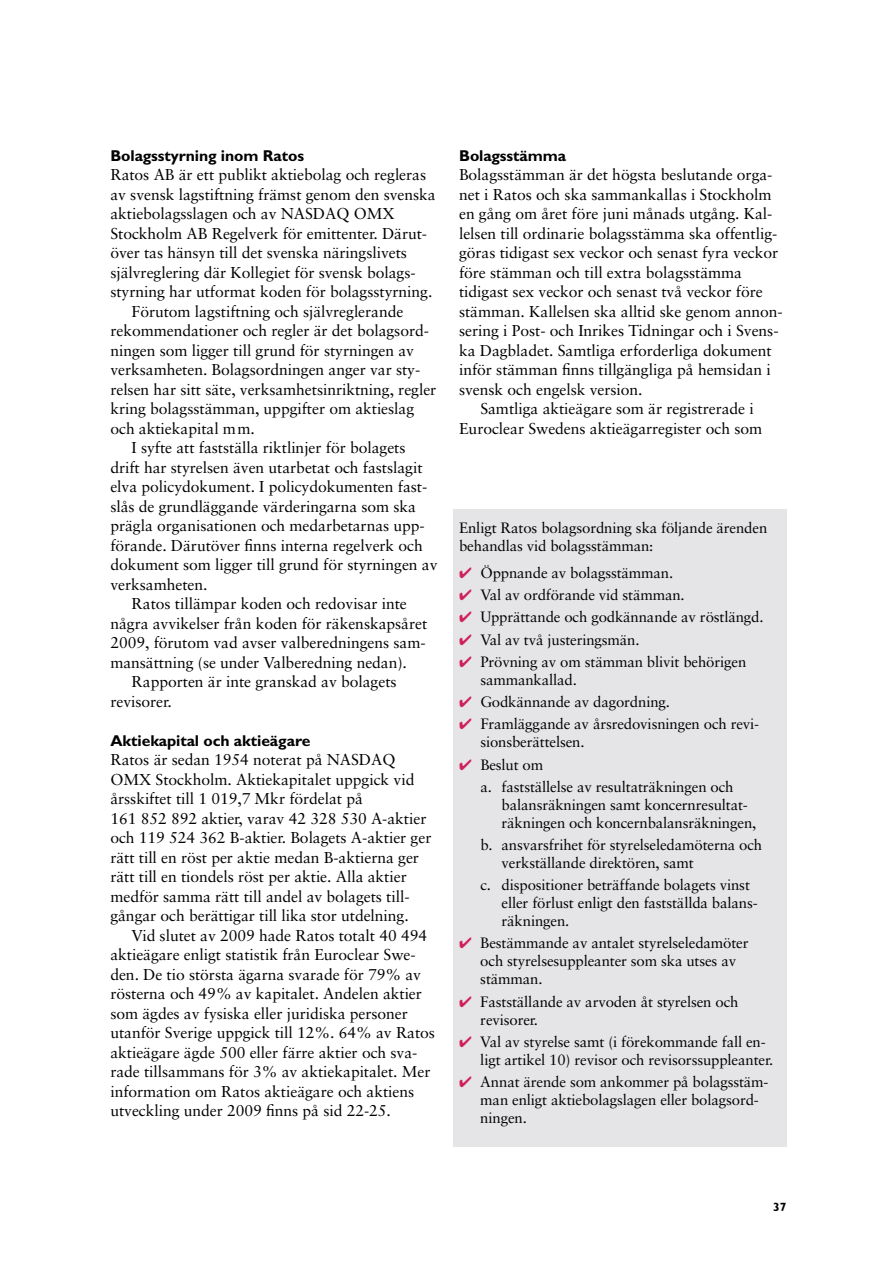
<style>
.page{position:relative;width:893px;height:1263px;background:#fff}
.page>*{position:absolute;margin:0;border:0;box-sizing:border-box;transform-origin:0 0}
.t1{font:15.75px/19.5px "Sabon";letter-spacing:-.005em;color:#000}
.t2{font:700 15.75px "Ratos Gill";letter-spacing:-.005em;color:#000}
.t3{font:15px/18px "Sabon";letter-spacing:-.01em;color:#000}
.t4{font:700 12px "Ratos Gill";color:#000}
.s1{color:#d0205a}
</style>
<div class="page">
<div style="left:453px;top:509px;width:333px;height:638px;background:#e5e5e7"></div>
<p class="t2" style="left:110px;top:150px;width:195px">Bolagsstyrning inom Ratos</p>
<p class="t1" style="left:110px;top:167px;width:317px">Ratos AB är ett publikt aktiebolag och regleras</p>
<p class="t1" style="left:110px;top:186px;width:327px">av svensk lagstiftning främst genom den svenska</p>
<p class="t1" style="left:110px;top:206px;width:286px">aktiebolagsslagen och av NASDAQ OMX</p>
<p class="t1" style="left:110px;top:225px;width:318px">Stockholm AB Regelverk för emittenter. Därut-</p>
<p class="t1" style="left:110px;top:245px;width:298px">över tas hänsyn till det svenska näringslivets</p>
<p class="t1" style="left:110px;top:264px;width:307px">självreglering där Kollegiet för svensk bolags-</p>
<p class="t1" style="left:110px;top:284px;width:323px">styrning har utformat koden för bolagsstyrning.</p>
<p class="t1" style="left:132px;top:303px;width:273px">Förutom lagstiftning och självreglerande</p>
<p class="t1" style="left:110px;top:323px;width:320px">rekommendationer och regler är det bolagsord-</p>
<p class="t1" style="left:110px;top:342px;width:305px">ningen som ligger till grund för styrningen av</p>
<p class="t1" style="left:110px;top:362px;width:311px">verksamheten. Bolagsordningen anger var sty-</p>
<p class="t1" style="left:110px;top:381px;width:327px">relsen har sitt säte, verksamhetsinriktning, regler</p>
<p class="t1" style="left:110px;top:401px;width:305px">kring bolagsstämman, uppgifter om aktieslag</p>
<p class="t1" style="left:110px;top:420px;width:146px">och aktiekapital mm.</p>
<p class="t1" style="left:132px;top:440px;width:275px">I syfte att fastställa riktlinjer för bolagets</p>
<p class="t1" style="left:110px;top:459px;width:314px">drift har styrelsen även utarbetat och fastslagit</p>
<p class="t1" style="left:110px;top:479px;width:318px">elva policydokument. I policydokumenten fast-</p>
<p class="t1" style="left:110px;top:498px;width:307px">slås de grundläggande värderingarna som ska</p>
<p class="t1" style="left:110px;top:518px;width:316px">prägla organisationen och medarbetarnas upp-</p>
<p class="t1" style="left:110px;top:537px;width:314px">förande. Därutöver finns interna regelverk och</p>
<p class="t1" style="left:110px;top:557px;width:329px">dokument som ligger till grund för styrningen av</p>
<p class="t1" style="left:110px;top:576px;width:99px">verksamheten.</p>
<p class="t1" style="left:132px;top:595px;width:277px">Ratos tillämpar koden och redovisar inte</p>
<p class="t1" style="left:110px;top:615px;width:318px">några avvikelser från koden för räkenskapsåret</p>
<p class="t1" style="left:110px;top:634px;width:317px">2009, förutom vad avser valberedningens sam-</p>
<p class="t1" style="left:110px;top:654px;width:298px">mansättning (se under Valberedning nedan).</p>
<p class="t1" style="left:132px;top:673px;width:266px">Rapporten är inte granskad av bolagets</p>
<p class="t1" style="left:110px;top:693px;width:63px">revisorer.</p>
<p class="t2" style="left:110px;top:735px;width:201px">Aktiekapital och aktieägare</p>
<p class="t1" style="left:110px;top:751px;width:323px">Ratos är sedan 1954 noterat på NASDAQ OMX Stockholm. Aktiekapitalet uppgick vid årsskiftet till 1 019,7 Mkr fördelat på<br>161 852 892 aktier, varav 42 328 530 A-aktier och 119 524 362 B-aktier. Bolagets A-aktier ger rätt till en röst per aktie medan B-aktierna ger rätt till en tiondels röst per aktie. Alla aktier medför samma rätt till andel av bolagets till&shy;gångar och berättigar till lika stor utdelning.</p>
<p class="t1" style="left:110px;top:927px;width:326px;text-indent:21px">Vid slutet av 2009 hade Ratos totalt 40 494 aktieägare enligt statistik från Euroclear Swe&shy;den. De tio största ägarna svarade för 79% av rösterna och 49% av kapitalet. Andelen aktier som ägdes av fysiska eller juridiska personer utanför Sverige uppgick till 12%. 64% av Ratos aktieägare ägde 500 eller färre aktier och sva&shy;rade tillsammans för 3% av aktiekapitalet. Mer information om Ratos aktieägare och aktiens utveckling under 2009 finns på sid 22-25.</p>
<p class="t2" style="left:459px;top:150px;width:109px">Bolagsstämma</p>
<p class="t1" style="left:459px;top:166px;width:315px">Bolagsstämman är det högsta beslutande orga-</p>
<p class="t1" style="left:459px;top:186px;width:314px">net i Ratos och ska sammankallas i Stockholm</p>
<p class="t1" style="left:459px;top:205px;width:315px">en gång om året före juni månads utgång. Kal-</p>
<p class="t1" style="left:459px;top:225px;width:320px">lelsen till ordinarie bolagsstämma ska offentlig-</p>
<p class="t1" style="left:459px;top:244px;width:321px">göras tidigast sex veckor och senast fyra veckor</p>
<p class="t1" style="left:459px;top:264px;width:284px">före stämman och till extra bolagsstämma</p>
<p class="t1" style="left:459px;top:283px;width:305px">tidigast sex veckor och senast två veckor före</p>
<p class="t1" style="left:459px;top:303px;width:325px">stämman. Kallelsen ska alltid ske genom annon-</p>
<p class="t1" style="left:459px;top:322px;width:321px">sering i Post- och Inrikes Tidningar och i Svens-</p>
<p class="t1" style="left:459px;top:342px;width:314px">ka Dagbladet. Samtliga erforderliga dokument</p>
<p class="t1" style="left:459px;top:361px;width:313px">inför stämman finns tillgängliga på hemsidan i</p>
<p class="t1" style="left:459px;top:381px;width:185px">svensk och engelsk version.</p>
<p class="t1" style="left:480px;top:400px;width:275px">Samtliga aktieägare som är registrerade i</p>
<p class="t1" style="left:459px;top:420px;width:305px">Euroclear Swedens aktieägarregister och som</p>
<p class="t3" style="left:459px;top:520px;width:310px">Enligt Ratos bolagsordning ska följande ärenden behandlas vid bolagsstämman:</p>
<p class="t3" style="left:459px;top:565px;width:216px"><span class="s1">✔</span> Öppnande av bolagsstämman.</p>
<p class="t3" style="left:459px;top:587px;width:227px"><span class="s1">✔</span> Val av ordförande vid stämman.</p>
<p class="t3" style="left:459px;top:609px;width:306px"><span class="s1">✔</span> Upprättande och godkännande av röstlängd.</p>
<p class="t3" style="left:459px;top:632px;width:182px"><span class="s1">✔</span> Val av två justeringsmän.</p>
<p class="t3" style="left:480px;top:654px;width:267px;text-indent:-21px"><span class="s1">✔</span> Prövning av om stämman blivit behörigen sammankallad.</p>
<p class="t3" style="left:459px;top:694px;width:212px"><span class="s1">✔</span> Godkännande av dagordning.</p>
<p class="t3" style="left:480px;top:716px;width:280px;text-indent:-21px"><span class="s1">✔</span> Framläggande av årsredovisningen och revi&shy;sionsberättelsen.</p>
<p class="t3" style="left:480px;top:754px;width:255px;line-height:22.2px;text-indent:-21px"><span class="s1">✔</span> Beslut om<br>a. fastställelse av resultaträkningen och</p>
<p class="t3" style="left:502px;top:797px;width:256px">balansräkningen samt koncernresultat&shy;räkningen och koncernbalansräkningen,</p>
<p class="t3" style="left:502px;top:837px;width:262px;text-indent:-21px">b. ansvarsfrihet för styrelseledamöterna och verkställande direktören, samt</p>
<p class="t3" style="left:501px;top:877px;width:258px;text-indent:-21px">c. dispositioner beträffande bolagets vinst eller förlust enligt den fastställda balans&shy;räkningen.</p>
<p class="t3" style="left:480px;top:936px;width:270px;text-indent:-21px"><span class="s1">✔</span> Bestämmande av antalet styrelseledamöter och styrelsesuppleanter som ska utses av stämman.</p>
<p class="t3" style="left:480px;top:994px;width:260px;text-indent:-21px"><span class="s1">✔</span> Fastställande av arvoden åt styrelsen och revisorer.</p>
<p class="t3" style="left:480px;top:1034px;width:294px;text-indent:-21px"><span class="s1">✔</span> Val av styrelse samt (i förekommande fall en&shy;ligt artikel 10) revisor och revisorssupp leanter.</p>
<p class="t3" style="left:480px;top:1074px;width:290px;text-indent:-21px"><span class="s1">✔</span> Annat ärende som ankommer på bolagsstäm&shy;man enligt aktiebolagslagen eller bolagsord&shy;ningen.</p>
<p class="t4" style="left:773px;top:1203px;width:15px">37</p>
</div>
